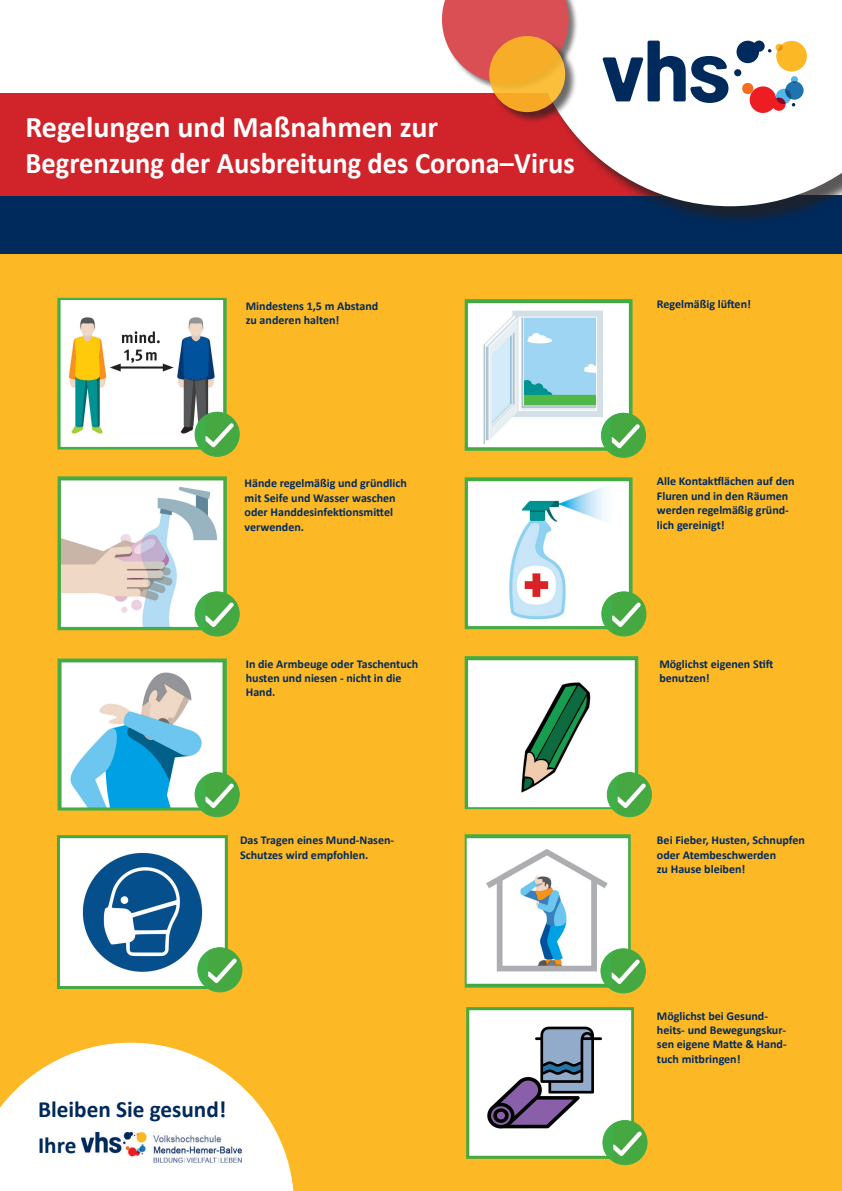
<style>
.page{position:relative;width:842px;height:1191px;background:#fff}
.page>*{position:absolute;margin:0;border:0;box-sizing:border-box;transform-origin:0 0}
.t1{font:700 30px "Calibri";color:#fff;scale:.95 1}
.t2{font:700 30px "Calibri";color:#fff}
.t3{font:700 23.2px "Calibri";color:#002a5c}
.t4{font:700 12px/14.4px "Calibri";color:#002a5c}
</style>
<div class="page">
<div style="left:0;top:196px;width:841px;height:994px;background:#fcb825"></div>
<svg style="left:0;top:1042px;width:294px;height:149px"></svg>
<div style="left:0;top:196px;width:842px;height:58px;background:#002a5c"></div>
<div style="left:0;top:94px;width:675px;height:102px;background:#d1232a"></div>
<img style="left:82px;top:1132px;width:166px;height:32px">
<img style="left:60px;top:301px;width:164px;height:145px">
<div style="left:57px;top:298px;width:170px;height:151px;border:2px solid #40ae49"></div>
<div style="left:195px;top:412px;width:44px;height:44px;background:#40ae49;border-radius:50%"></div>
<img style="left:205px;top:412px;width:33px;height:43px">
<div style="left:195px;top:412px;width:45px;height:45px;border:1px solid #40ae49;border-radius:50%"></div>
<img style="left:468px;top:302px;width:161px;height:146px">
<div style="left:465px;top:299px;width:167px;height:152px;border:2px solid #40ae49"></div>
<div style="left:601px;top:413px;width:44px;height:44px;background:#40ae49;border-radius:50%"></div>
<img style="left:612px;top:413px;width:33px;height:43px">
<div style="left:601px;top:413px;width:45px;height:45px;border:1px solid #40ae49;border-radius:50%"></div>
<img style="left:61px;top:661px;width:163px;height:146px">
<div style="left:58px;top:658px;width:169px;height:152px;border:2px solid #40ae49"></div>
<div style="left:195px;top:772px;width:44px;height:44px;background:#40ae49;border-radius:50%"></div>
<img style="left:205px;top:772px;width:33px;height:43px">
<div style="left:195px;top:772px;width:45px;height:45px;border:1px solid #40ae49;border-radius:50%"></div>
<img style="left:468px;top:659px;width:167px;height:147px">
<div style="left:465px;top:656px;width:173px;height:153px;border:2px solid #40ae49"></div>
<div style="left:607px;top:772px;width:44px;height:44px;background:#40ae49;border-radius:50%"></div>
<img style="left:618px;top:772px;width:33px;height:43px">
<div style="left:607px;top:772px;width:45px;height:45px;border:1px solid #40ae49;border-radius:50%"></div>
<img style="left:468px;top:837px;width:160px;height:147px">
<div style="left:465px;top:834px;width:166px;height:153px;border:2px solid #40ae49"></div>
<div style="left:601px;top:948px;width:44px;height:45px;background:#40ae49;border-radius:50%"></div>
<img style="left:612px;top:948px;width:33px;height:43px">
<div style="left:601px;top:948px;width:45px;height:45px;border:1px solid #40ae49;border-radius:50%"></div>
<img style="left:468px;top:480px;width:161px;height:146px">
<div style="left:465px;top:477px;width:167px;height:152px;border:2px solid #40ae49"></div>
<div style="left:602px;top:592px;width:44px;height:44px;background:#40ae49;border-radius:50%"></div>
<img style="left:612px;top:592px;width:34px;height:42px">
<div style="left:601px;top:591px;width:45px;height:45px;border:1px solid #40ae49;border-radius:50%"></div>
<img style="left:61px;top:479px;width:163px;height:148px">
<div style="left:58px;top:476px;width:169px;height:154px;border:2px solid #40ae49"></div>
<div style="left:195px;top:592px;width:44px;height:44px;background:#40ae49;border-radius:50%"></div>
<img style="left:205px;top:592px;width:33px;height:42px">
<div style="left:195px;top:591px;width:45px;height:45px;border:1px solid #40ae49;border-radius:50%"></div>
<img style="left:57px;top:835px;width:170px;height:153px">
<div style="left:198px;top:947px;width:44px;height:45px;background:#40ae49;border-radius:50%"></div>
<img style="left:208px;top:947px;width:34px;height:43px">
<div style="left:197px;top:947px;width:45px;height:45px;border:1px solid #40ae49;border-radius:50%"></div>
<div style="left:529px;top:0;width:313px;height:226px;background:#231f20;opacity:.75"></div>
<svg style="left:529px;top:0;width:313px;height:206px"></svg>
<div style="left:442px;top:0;width:137px;height:93px;background:#231f20;opacity:.75"></div>
<svg style="left:442px;top:0;width:127px;height:83px;background:#dc6468"></svg>
<div style="left:490px;top:37px;width:87px;height:87px;background:#231f20;opacity:.75"></div>
<svg style="left:489px;top:36px;width:76px;height:76px;background:#f6af2c"></svg>
<svg style="left:603px;top:41px;width:125px;height:62px"></svg>
<svg style="left:734px;top:41px;width:73px;height:72px"></svg>
<img style="left:467px;top:1007px;width:166px;height:151px">
<div style="left:603px;top:1120px;width:44px;height:44px;background:#40ae49;border-radius:50%"></div>
<img style="left:613px;top:1120px;width:34px;height:43px">
<div style="left:602px;top:1120px;width:45px;height:45px;border:1px solid #40ae49;border-radius:50%"></div>
<p class="t2" style="left:26px;top:105px;width:414px">Regelungen und Maßnahmen zur</p>
<p class="t1" style="left:26px;top:141px;width:580px">Begrenzung der Ausbreitung des Corona–Virus</p>
<p class="t4" style="left:246px;top:298px;width:134px">Mindestens 1,5 m Abstand</p>
<p class="t4" style="left:246px;top:313px;width:95px">zu anderen halten!</p>
<p class="t4" style="left:245px;top:476px;width:164px">Hände regelmäßig und gründlich mit Seife und Wasser waschen oder Handdesinfektionsmittel verwenden.</p>
<p class="t4" style="left:657px;top:297px;width:96px">Regelmäßig lüften!</p>
<p class="t4" style="left:657px;top:474px;width:139px">Alle Kontaktflächen auf den<br>Fluren und in den Räumen werden regelmäßig gründ&shy;lich gereinigt!</p>
<p class="t4" style="left:246px;top:656px;width:174px">In die Armbeuge oder Taschentuch husten und niesen - nicht in die<br>Hand.</p>
<p class="t4" style="left:659px;top:656px;width:116px">Möglichst eigenen Stift</p>
<p class="t4" style="left:659px;top:670px;width:52px">benutzen!</p>
<p class="t4" style="left:240px;top:833px;width:156px">Das Tragen eines Mund-Nasen-<br>Schutzes wird empfohlen.</p>
<p class="t3" style="left:38px;top:1093px;width:190px">Bleiben Sie gesund!</p>
<p class="t3" style="left:38px;top:1129px;width:40px">Ihre</p>
<p class="t4" style="left:657px;top:833px;width:150px">Bei Fieber, Husten, Schnupfen oder Atembeschwerden</p>
<p class="t4" style="left:657px;top:862px;width:90px">zu Hause bleiben!</p>
<p class="t4" style="left:657px;top:1008px;width:131px">Möglichst bei Gesund&shy;heits- und Bewegungskur&shy;sen eigene Matte &amp; Hand&shy;tuch mitbringen!</p>
</div>
